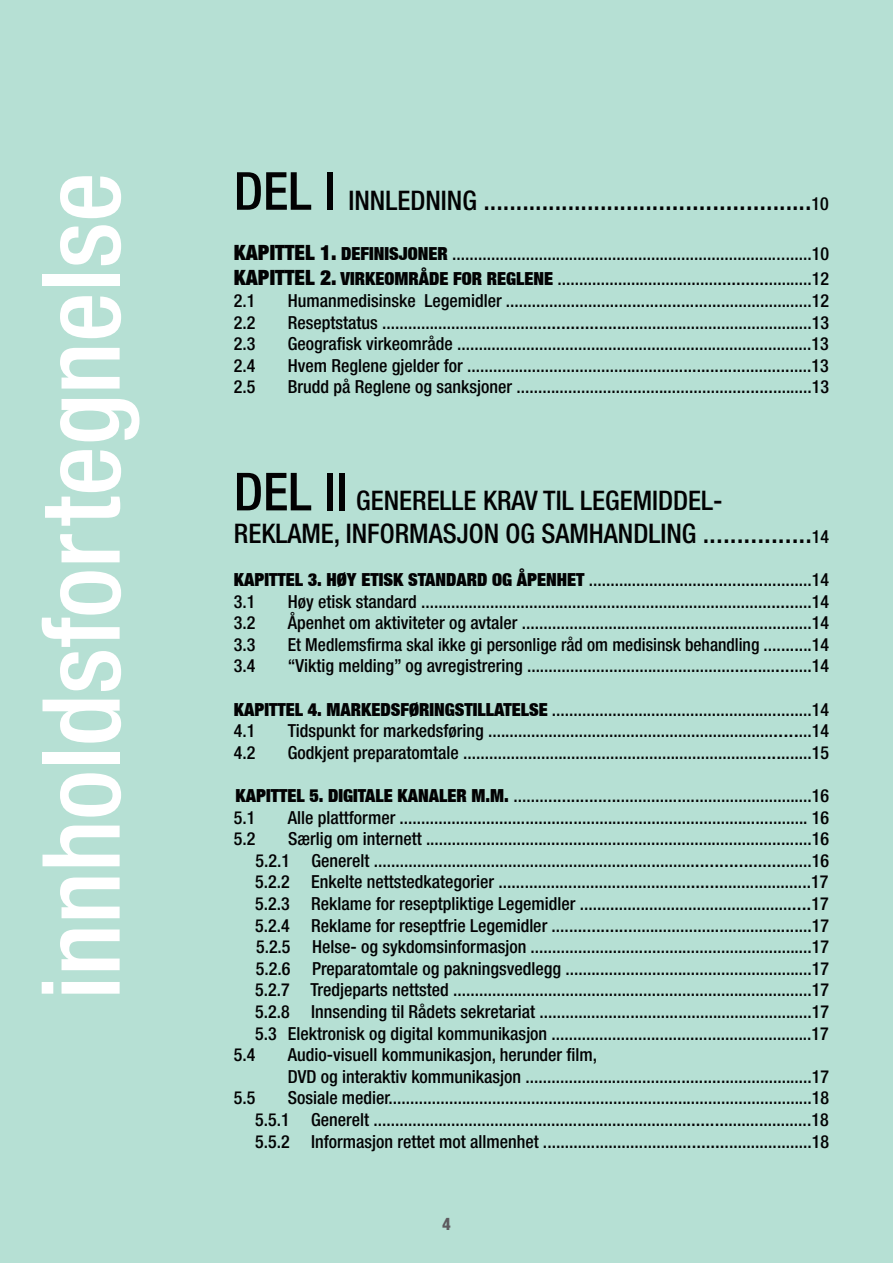
<style>
.page{position:relative;width:893px;height:1263px;background:#b6e0d4}
.page>*{position:absolute;margin:0;border:0;box-sizing:border-box;transform-origin:0 0}
.t1{font:500 condensed 108px "Helvetica Neue LT";color:#fff}
.t2{font:500 condensed 27px/32.4px "Helvetica Neue LT";color:#020203}
.t3{font:500 condensed 18px/21.6px "Helvetica Neue LT";color:#020203}
.t4{font:900 condensed 16.5px "Helvetica LT Std";color:#5d5a5e}
.s1{font-size:52.5px}
.s2{font-size:18px}
.s3{font-weight:900;font-stretch:expanded;font-size:21px}
.s4{font-weight:900;font-stretch:expanded}
</style>
<div class="page">
<h1 class="t1" style="left:17px;top:1000px;width:829px;rotate:-90deg">innholdsfortegnelse</h1>
<h2 class="t2" style="left:234px;top:184px;width:596px"><span class="s1">DEL I</span> INNLEDNING ..................................................<span class="s2">10</span></h2>
<p class="t3" style="left:234px;top:241px;width:597px;line-height:25.2px"><span class="s3">KAPITTEL 1.</span> <span class="s4">DEFINISJONER</span> ...................................................................................10<br><span class="s3">KAPITTEL 2.</span> <span class="s4">VIRKEOMRÅDE FOR REGLENE</span> ..........................................................12</p>
<p class="t3" style="left:234px;top:290px;width:23px">2.1</p>
<p class="t3" style="left:288px;top:290px;width:543px">Humanmedisinske Legemidler ......................................................................12</p>
<p class="t3" style="left:234px;top:311px;width:23px">2.2</p>
<p class="t3" style="left:288px;top:311px;width:543px">Reseptstatus ..................................................................................................13</p>
<p class="t3" style="left:234px;top:333px;width:23px">2.3</p>
<p class="t3" style="left:288px;top:333px;width:542px">Geografisk virkeområde ..................................................................................13</p>
<p class="t3" style="left:234px;top:354px;width:23px">2.4</p>
<p class="t3" style="left:288px;top:354px;width:542px">Hvem Reglene gjelder for ...............................................................................13</p>
<p class="t3" style="left:234px;top:376px;width:23px">2.5</p>
<p class="t3" style="left:288px;top:376px;width:543px">Brudd på Reglene og sanksjoner ....................................................................13</p>
<h2 class="t2" style="left:234px;top:484px;width:597px"><span class="s1">DEL II</span> GENERELLE KRAV TIL LEGEMIDDEL-<br>REKLAME, INFORMASJON OG SAMHANDLING ................<span class="s2">14</span></h2>
<p class="t3" style="left:234px;top:569px;width:597px"><span class="s4">KAPITTEL 3. HØY ETISK STANDARD OG ÅPENHET</span> ...................................................14<br>3.1</p>
<p class="t3" style="left:288px;top:590px;width:543px">Høy etisk standard ..........................................................................................14</p>
<p class="t3" style="left:234px;top:612px;width:23px">3.2</p>
<p class="t3" style="left:288px;top:612px;width:543px">Åpenhet om aktiviteter og avtaler ...................................................................14</p>
<p class="t3" style="left:234px;top:633px;width:23px">3.3</p>
<p class="t3" style="left:288px;top:633px;width:543px">Et Medlemsfirma skal ikke gi personlige råd om medisinsk behandling ...........14</p>
<p class="t3" style="left:234px;top:655px;width:23px">3.4</p>
<p class="t3" style="left:288px;top:655px;width:543px">“Viktig melding” og avregistrering .................................................................14</p>
<p class="t3" style="left:234px;top:698px;width:597px"><span class="s4">KAPITTEL 4. MARKEDSFØRINGSTILLATELSE</span> ............................................................14<br>4.1</p>
<p class="t3" style="left:288px;top:720px;width:543px">Tidspunkt for markedsføring ..........................................................................14</p>
<p class="t3" style="left:234px;top:741px;width:23px">4.2</p>
<p class="t3" style="left:288px;top:741px;width:543px">Godkjent preparatomtale ................................................................................15</p>
<p class="t3" style="left:234px;top:785px;width:597px"><span class="s4">KAPITTEL 5. DIGITALE KANALER M.M.</span> ....................................................................16<br>5.1</p>
<p class="t3" style="left:288px;top:806px;width:543px">Alle plattformer .............................................................................................. 16</p>
<p class="t3" style="left:234px;top:828px;width:23px">5.2</p>
<p class="t3" style="left:288px;top:828px;width:542px">Særlig om internett .........................................................................................16</p>
<p class="t3" style="left:255px;top:849px;width:575px">5.2.1 Generelt ...................................................................................................16</p>
<p class="t3" style="left:255px;top:871px;width:575px">5.2.2 Enkelte nettstedkategorier .......................................................................17</p>
<p class="t3" style="left:255px;top:893px;width:575px">5.2.3 Reklame for reseptpliktige Legemidler .....................................................17</p>
<p class="t3" style="left:255px;top:914px;width:576px">5.2.4 Reklame for reseptfrie Legemidler ...........................................................17</p>
<p class="t3" style="left:256px;top:936px;width:575px">5.2.5 Helse- og sykdomsinformasjon .................................................................17</p>
<p class="t3" style="left:256px;top:957px;width:575px">5.2.6 Preparatomtale og pakningsvedlegg .........................................................17</p>
<p class="t3" style="left:255px;top:979px;width:575px">5.2.7 Tredjeparts nettsted ...................................................................................17</p>
<p class="t3" style="left:255px;top:1001px;width:576px">5.2.8 Innsending til Rådets sekretariat ...............................................................17</p>
<p class="t3" style="left:255px;top:1022px;width:575px">5.3 Elektronisk og digital kommunikasjon ............................................................17</p>
<p class="t3" style="left:234px;top:1044px;width:23px">5.4</p>
<p class="t3" style="left:288px;top:1044px;width:543px">Audio-visuell kommunikasjon, herunder film,<br>DVD og interaktiv kommunikasjon ..................................................................17</p>
<p class="t3" style="left:234px;top:1087px;width:23px">5.5</p>
<p class="t3" style="left:255px;top:1087px;width:576px;text-align:justify;text-indent:33px">Sosiale medier..................................................................................................18<br>5.5.1 Generelt ....................................................................................................18<br>5.5.2 Informasjon rettet mot allmenhet .............................................................18</p>
<p class="t4" style="left:442px;top:1214px;width:10px">4</p>
</div>
